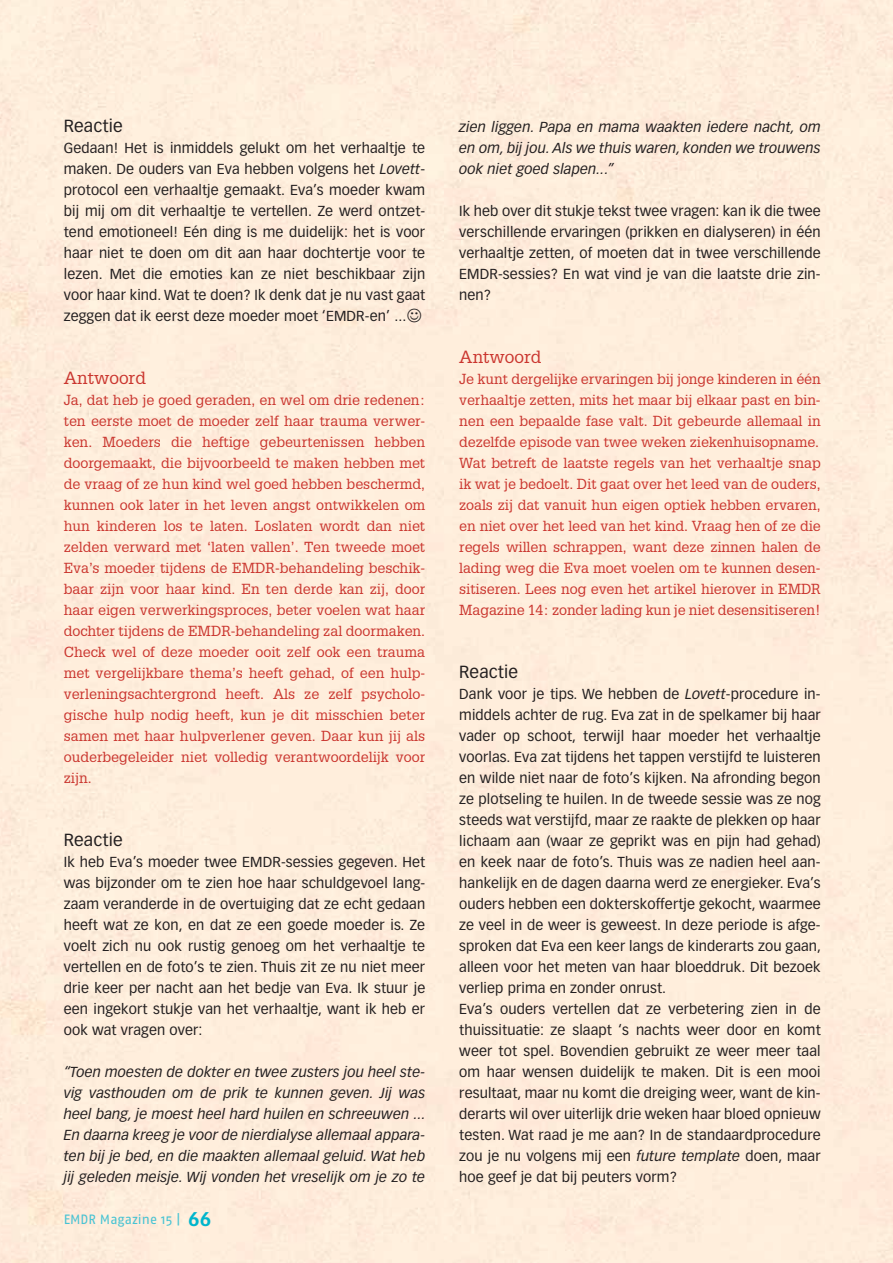
<style>
.page{position:relative;width:893px;height:1263px;background:#fff}
.page>*{position:absolute;margin:0;border:0;box-sizing:border-box;transform-origin:0 0}
.t1{font:17.25px "Vectora LH";letter-spacing:.01em;color:#231f20}
.t2{font:17.25px "Glypha";color:#ca352e}
.t3{font:14.25px/21px "Vectora LH";letter-spacing:.01em;color:#231f20;text-align:justify}
.t4{font:14.25px/21px "Glypha";color:#ca352e;text-align:justify}
.t5{font:italic 14.25px/21px "Vectora LH";letter-spacing:.01em;color:#231f20;text-align:justify}
.t6{font:13.5px "Fago No";color:#46c3d3}
.s1{font-style:italic}
.s2{font-family:"Vectora LH";font-weight:700;font-size:19.5px;color:#00b5cc}
</style>
<div class="page">
<svg style="left:407px;top:308px;width:14px;height:14px"></svg>
<p class="t1" style="left:64px;top:118px;width:60px">Reactie</p>
<p class="t3" style="left:64px;top:138px;width:363px">Gedaan! Het is inmiddels gelukt om het verhaaltje te maken. De ouders van Eva hebben volgens het <span class="s1">Lovett&shy;</span>protocol een verhaaltje gemaakt. Eva’s moeder kwam bij mij om dit verhaaltje te vertellen. Ze werd ontzet&shy;tend emotioneel! Eén ding is me duidelijk: het is voor haar niet te doen om dit aan haar dochtertje voor te lezen. Met die emoties kan ze niet beschikbaar zijn voor haar kind. Wat te doen? Ik denk dat je nu vast gaat zeggen dat ik eerst deze moeder moet ‘EMDR-en’ ...</p>
<p class="t2" style="left:64px;top:371px;width:84px">Antwoord</p>
<p class="t4" style="left:64px;top:390px;width:363px">Ja, dat heb je goed geraden, en wel om drie redenen: ten eerste moet de moeder zelf haar trauma verwer&shy;ken. Moeders die heftige gebeurtenissen hebben doorgemaakt, die bijvoorbeeld te maken hebben met de vraag of ze hun kind wel goed hebben beschermd, kunnen ook later in het leven angst ontwikkelen om hun kinderen los te laten. Loslaten wordt dan niet zelden verward met ‘laten vallen’. Ten tweede moet Eva’s moeder tijdens de EMDR-behandeling beschik&shy;baar zijn voor haar kind. En ten derde kan zij, door haar eigen verwerkingsproces, beter voelen wat haar dochter tijdens de EMDR-behandeling zal doormaken.<br>Check wel of deze moeder ooit zelf ook een trauma met vergelijkbare thema’s heeft gehad, of een hulp&shy;verleningsachtergrond heeft. Als ze zelf psycholo&shy;gische hulp nodig heeft, kun je dit misschien beter samen met haar hulpverlener geven. Daar kun jij als ouderbegeleider niet volledig verantwoordelijk voor zijn.</p>
<p class="t1" style="left:64px;top:832px;width:60px">Reactie</p>
<p class="t3" style="left:64px;top:852px;width:363px">Ik heb Eva’s moeder twee EMDR-sessies gegeven. Het was bijzonder om te zien hoe haar schuldgevoel lang&shy;zaam veranderde in de overtuiging dat ze echt gedaan heeft wat ze kon, en dat ze een goede moeder is. Ze voelt zich nu ook rustig genoeg om het verhaaltje te vertellen en de foto’s te zien. Thuis zit ze nu niet meer drie keer per nacht aan het bedje van Eva. Ik stuur je een ingekort stukje van het verhaaltje, want ik heb er ook wat vragen over:</p>
<p class="t5" style="left:64px;top:1062px;width:364px">“Toen moesten de dokter en twee zusters jou heel ste&shy;vig vasthouden om de prik te kunnen geven. Jij was heel bang, je moest heel hard huilen en schreeuwen ...<br>En daarna kreeg je voor de nierdialyse allemaal appara&shy;ten bij je bed, en die maakten allemaal geluid. Wat heb jij geleden meisje. Wij vonden het vreselijk om je zo te</p>
<p class="t6" style="left:64px;top:1213px;width:149px">EMDR Magazine 15 | <span class="s2">66</span></p>
<p class="t5" style="left:459px;top:117px;width:363px">zien liggen. Papa en mama waakten iedere nacht, om en om, bij jou. Als we thuis waren, konden we trouwens ook niet goed slapen...”</p>
<p class="t3" style="left:459px;top:201px;width:363px">Ik heb over dit stukje tekst twee vragen: kan ik die twee verschillende ervaringen (prikken en dialyseren) in één verhaaltje zetten, of moeten dat in twee verschillende EMDR-sessies? En wat vind je van die laatste drie zin&shy;nen?</p>
<p class="t2" style="left:459px;top:350px;width:84px">Antwoord</p>
<p class="t4" style="left:459px;top:369px;width:363px">Je kunt dergelijke ervaringen bij jonge kinderen in één verhaaltje zetten, mits het maar bij elkaar past en bin&shy;nen een bepaalde fase valt. Dit gebeurde allemaal in dezelfde episode van twee weken ziekenhuisopname.<br>Wat betreft de laatste regels van het verhaaltje snap ik wat je bedoelt. Dit gaat over het leed van de ouders, zoals zij dat vanuit hun eigen optiek hebben ervaren, en niet over het leed van het kind. Vraag hen of ze die regels willen schrappen, want deze zinnen halen de lading weg die Eva moet voelen om te kunnen desen&shy;sitiseren. Lees nog even het artikel hierover in EMDR Magazine 14: zonder lading kun je niet desensitiseren!</p>
<p class="t1" style="left:459px;top:664px;width:60px">Reactie</p>
<p class="t3" style="left:459px;top:684px;width:363px;text-align:left">Dank voor je tips. We hebben de <span class="s1">Lovett</span>-procedure in&shy;middels achter de rug. Eva zat in de spelkamer bij haar vader op schoot, terwijl haar moeder het verhaaltje voorlas. Eva zat tijdens het tappen verstijfd te luisteren en wilde niet naar de foto’s kijken. Na afronding begon ze plotseling te huilen. In de tweede sessie was ze nog steeds wat verstijfd, maar ze raakte de plekken op haar lichaam aan (waar ze geprikt was en pijn had gehad) en keek naar de foto’s. Thuis was ze nadien heel aan&shy;hankelijk en de dagen daarna werd ze energieker. Eva’s ouders hebben een dokterskoffertje gekocht, waarmee ze veel in de weer is geweest. In deze periode is afge&shy;sproken dat Eva een keer langs de kinderarts zou gaan, alleen voor het meten van haar bloeddruk. Dit bezoek verliep prima en zonder onrust.<br>Eva’s ouders vertellen dat ze verbetering zien in de thuissituatie: ze slaapt ‘s nachts weer door en komt weer tot spel. Bovendien gebruikt ze weer meer taal om haar wensen duidelijk te maken. Dit is een mooi resultaat, maar nu komt die dreiging weer, want de kin&shy;derarts wil over uiterlijk drie weken haar bloed opnieuw testen. Wat raad je me aan? In de standaardprocedure zou je nu volgens mij een <span class="s1">future template</span> doen, maar hoe geef je dat bij peuters vorm?</p>
</div>
